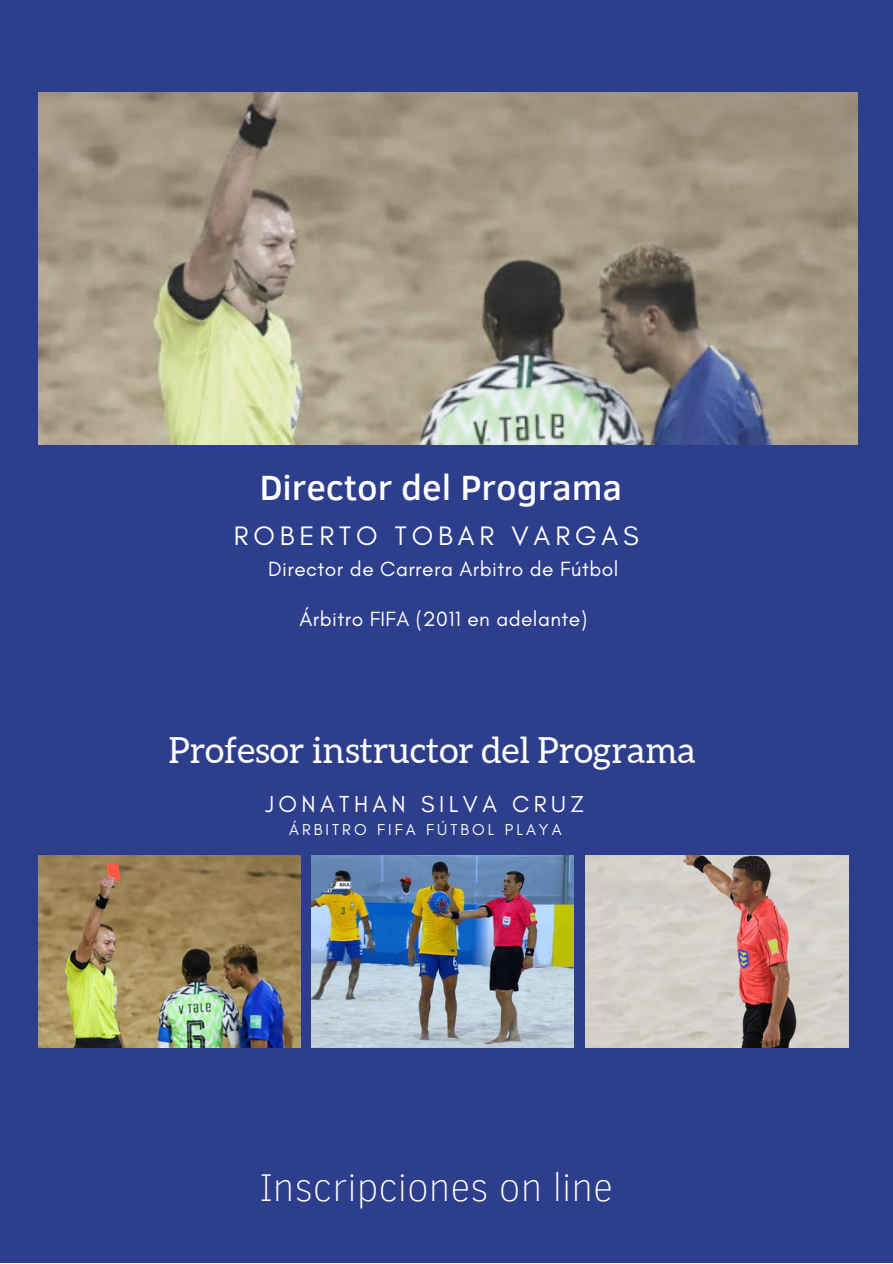
<style>
.page{position:relative;width:893px;height:1264px;background:#fff}
.page>*{position:absolute;margin:0;border:0;box-sizing:border-box;transform-origin:0 0}
.t1{font:100 39.6px "Clear Sans";color:#fff}
.t2{font:36px "Aleo";color:#fff}
.t3{font:500 36px "Clear Sans";color:#fff}
.t4{font:27.15px "Glacial Indifference";letter-spacing:.18em;color:#fff}
.t5{font:23.55px "Glacial Indifference";letter-spacing:.19em;color:#fff}
.t6{font:21px "Glacial Indifference";letter-spacing:.02em;color:#fff}
.t7{font:16.05px "Glacial Indifference";letter-spacing:.19em;color:#fff}
</style>
<div class="page">
<div style="left:0;top:0;width:892px;height:1262px;background:#2d3e8c"></div>
<img style="left:39px;top:855px;width:261px;height:192px">
<img style="left:312px;top:855px;width:262px;height:192px">
<img style="left:585px;top:855px;width:263px;height:192px">
<img style="left:39px;top:92px;width:818px;height:352px">
<h2 class="t3" style="left:260px;top:461px;width:364px">Director del Programa</h2>
<p class="t4" style="left:234px;top:519px;width:406px">ROBERTO TOBAR VARGAS</p>
<p class="t6" style="left:268px;top:556px;width:351px">Director de Carrera Arbitro de Fútbol</p>
<p class="t6" style="left:299px;top:606px;width:289px">Árbitro FIFA (2011 en adelante)</p>
<h2 class="t2" style="left:168px;top:730px;width:529px">Profesor instructor del Programa</h2>
<p class="t5" style="left:265px;top:789px;width:320px">JONATHAN SILVA CRUZ</p>
<p class="t7" style="left:289px;top:819px;width:274px">ÁRBITRO FIFA FÚTBOL PLAYA</p>
<h1 class="t1" style="left:260px;top:1157px;width:354px">Inscripciones on line</h1>
</div>
